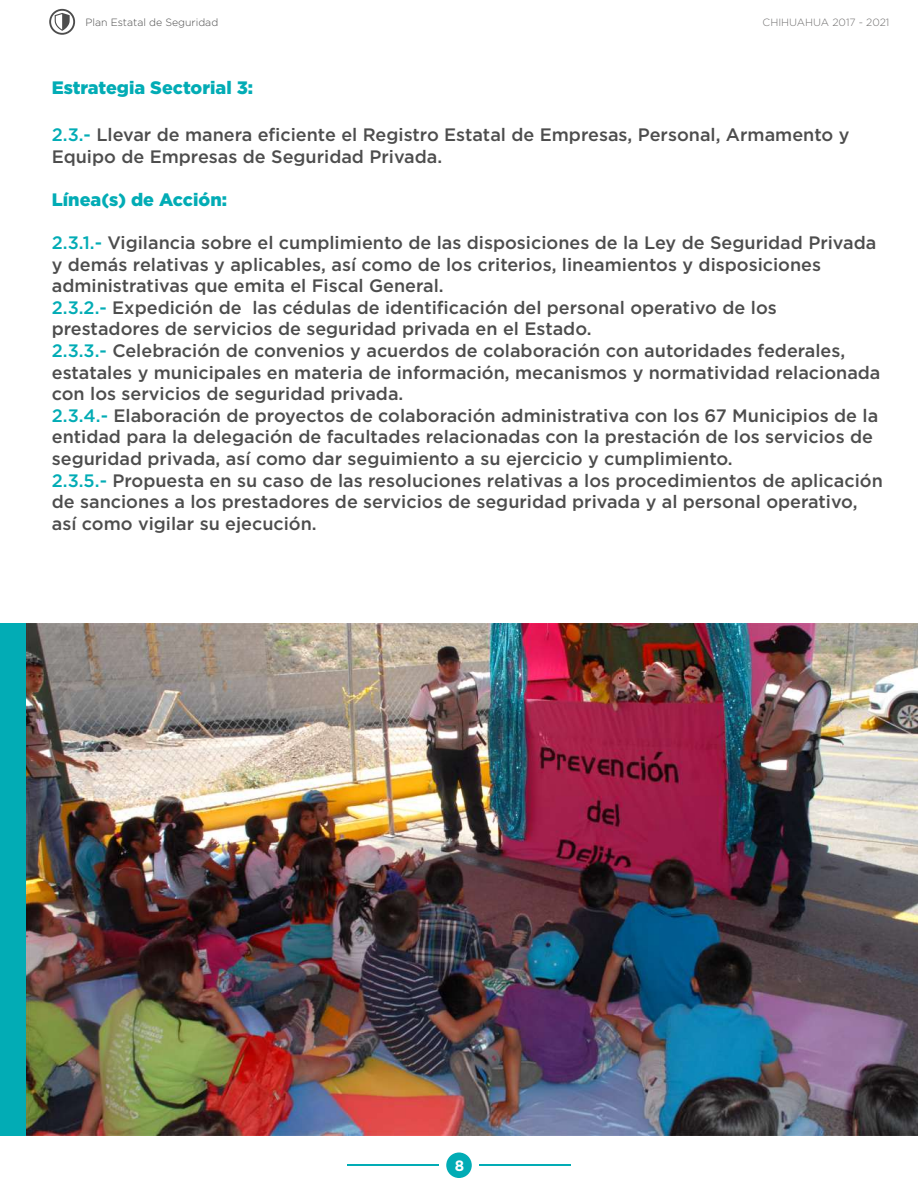
<style>
.page{position:relative;width:918px;height:1188px;background:#fff}
.page>*{position:absolute;margin:0;border:0;box-sizing:border-box;transform-origin:0 0}
.t1{font:500 18px/21.6px "Gotham";color:#4d4d4d}
.t2{font:900 18px "Gotham";color:#02acb5}
.t3{font:700 15px "Gotham";color:#fff}
.t4{font:300 10.5px "Gotham";color:#4d4d4d}
.t5{font:300 10.5px "Gotham";color:#706f6f}
.s1{color:#02acb5}
</style>
<div class="page">
<img style="left:25px;top:624px;width:893px;height:512px">
<div style="left:0;top:624px;width:25px;height:512px;background:#02acb5"></div>
<div style="left:446px;top:1153px;width:26px;height:25px;background:#02acb5;border-radius:50%"></div>
<hr style="left:479px;top:1165px;width:91px;height:1px;background:#02acb5">
<hr style="left:347px;top:1165px;width:91px;height:1px;background:#02acb5">
<svg style="left:49px;top:9px;width:26px;height:26px"></svg>
<p class="t4" style="left:86px;top:17px;width:134px">Plan Estatal de Seguridad</p>
<p class="t5" style="left:763px;top:17px;width:128px">CHIHUAHUA 2017 - 2021</p>
<p class="t2" style="left:52px;top:80px;width:203px">Estrategia Sectorial 3:</p>
<p class="t1" style="left:52px;top:125px;width:799px"><span class="s1">2.3.-</span> Llevar de manera eficiente el Registro Estatal de Empresas, Personal, Armamento y<br>Equipo de Empresas de Seguridad Privada.</p>
<p class="t2" style="left:52px;top:191px;width:177px">Línea(s) de Acción:</p>
<p class="t1" style="left:52px;top:233px;width:833px"><span class="s1">2.3.1.-</span> Vigilancia sobre el cumplimiento de las disposiciones de la Ley de Seguridad Privada y demás relativas y aplicables, así como de los criterios, lineamientos y disposiciones administrativas que emita el Fiscal General.<br><span class="s1">2.3.2.-</span> Expedición de las cédulas de identificación del personal operativo de los prestadores de servicios de seguridad privada en el Estado.<br><span class="s1">2.3.3.-</span> Celebración de convenios y acuerdos de colaboración con autoridades federales, estatales y municipales en materia de información, mecanismos y normatividad relacionada con los servicios de seguridad privada.<br><span class="s1">2.3.4.-</span> Elaboración de proyectos de colaboración administrativa con los 67 Municipios de la entidad para la delegación de facultades relacionadas con la prestación de los servicios de seguridad privada, así como dar seguimiento a su ejercicio y cumplimiento.<br><span class="s1">2.3.5.-</span> Propuesta en su caso de las resoluciones relativas a los procedimientos de aplicación de sanciones a los prestadores de servicios de seguridad privada y al personal operativo, así como vigilar su ejecución.</p>
<p class="t3" style="left:455px;top:1159px;width:11px">8</p>
</div>
